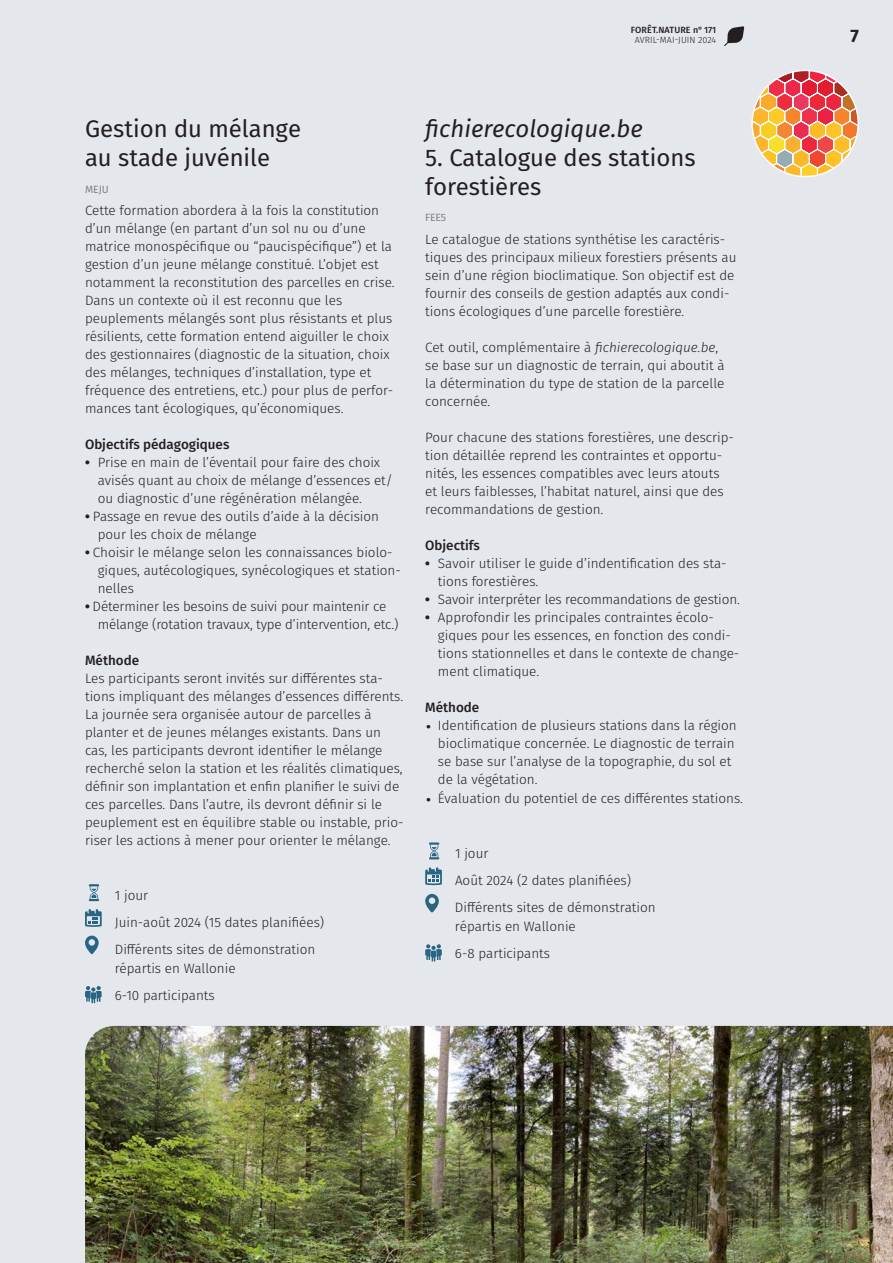
<style>
.page{position:relative;width:893px;height:1263px;background:#e4e7ec}
.page>*{position:absolute;margin:0;border:0;box-sizing:border-box;transform-origin:0 0}
.t1{font:24px/28.8px "Fira Sans";color:#231f20}
.t2{font:italic 24px "Fira Sans";color:#231f20}
.t3{font:700 18px "Fira Sans";color:#231f20}
.t4{font:300 13.5px/18px "Fira Sans";color:#231f20}
.t5{font:500 13.5px "Fira Sans";color:#231f20}
.t6{font:10.5px "Fira Sans";letter-spacing:-.015em;color:#808285}
.t7{font:300 9px "Fira Sans";letter-spacing:.01em;color:#231f20}
.t8{font:500 9px "Fira Sans";letter-spacing:.01em;color:#231f20}
.s1{font-weight:800}
.s2{font-style:italic}
.s3{font-size:24px}
</style>
<div class="page">
<svg style="left:724px;top:26px;width:20px;height:20px"></svg>
<svg style="left:753px;top:70px;width:104px;height:106px"></svg>
<svg style="left:429px;top:842px;width:10px;height:17px"></svg>
<svg style="left:425px;top:867px;width:17px;height:18px"></svg>
<svg style="left:425px;top:894px;width:14px;height:19px"></svg>
<svg style="left:425px;top:944px;width:17px;height:17px"></svg>
<svg style="left:89px;top:884px;width:10px;height:17px"></svg>
<svg style="left:85px;top:909px;width:17px;height:18px"></svg>
<svg style="left:85px;top:935px;width:14px;height:19px"></svg>
<svg style="left:85px;top:986px;width:17px;height:17px"></svg>
<img style="left:85px;top:1026px;width:808px;height:237px">
<p class="t8" style="left:631px;top:22px;width:87px">FORÊT.NATURE n°171</p>
<p class="t7" style="left:635px;top:34px;width:83px">AVRIL-MAI-JUIN 2024</p>
<h1 class="t1" style="left:85px;top:114px;width:218px">Gestion du mélange au stade juvénile</h1>
<p class="t6" style="left:85px;top:181px;width:25px">MEJU</p>
<p class="t4" style="left:85px;top:201px;width:311px">Cette formation abordera à la fois la constitution d’un mélange (en partant d’un sol nu ou d’une matrice monospécifique ou “paucispécifique”) et la gestion d’un jeune mélange constitué. L’objet est notamment la reconstitution des parcelles en crise.<br>Dans un contexte où il est reconnu que les peuplements mélangés sont plus résistants et plus résilients, cette formation entend aiguiller le choix des gestionnaires (diagnostic de la situation, choix des mélanges, techniques d’installation, type et fréquence des entretiens, etc.) pour plus de perfor&shy;mances tant écologiques, qu’économiques.</p>
<p class="t5" style="left:85px;top:433px;width:146px">Objectifs pédagogiques</p>
<p class="t4" style="left:98px;top:453px;width:297px;text-indent:-13px"><span class="s1">•</span> Prise en main de l’éventail pour faire des choix avisés quant au choix de mélange d’essences et/ ou diagnostic d’une régénération mélangée.</p>
<p class="t4" style="left:98px;top:507px;width:283px;text-indent:-13px"><span class="s1">•</span> Passage en revue des outils d’aide à la décision pour les choix de mélange</p>
<p class="t4" style="left:98px;top:543px;width:305px;text-indent:-13px"><span class="s1">•</span> Choisir le mélange selon les connaissances biolo&shy;giques, autécologiques, synécologiques et station&shy;nelles</p>
<p class="t4" style="left:98px;top:597px;width:302px;text-indent:-13px"><span class="s1">•</span> Déterminer les besoins de suivi pour maintenir ce mélange (rotation travaux, type d’intervention, etc.)</p>
<p class="t5" style="left:85px;top:649px;width:56px">Méthode</p>
<p class="t4" style="left:85px;top:669px;width:320px">Les participants seront invités sur différentes sta&shy;tions impliquant des mélanges d’essences différents.<br>La journée sera organisée autour de parcelles à planter et de jeunes mélanges existants. Dans un cas, les participants devront identifier le mélange recherché selon la station et les réalités climatiques, définir son implantation et enfin planifier le suivi de ces parcelles. Dans l’autre, ils devront définir si le peuplement est en équilibre stable ou instable, prio&shy;riser les actions à mener pour orienter le mélange.</p>
<p class="t4" style="left:115px;top:881px;width:211px;line-height:27.3px">1 jour<br>Juin-août 2024 (15 dates planifiées)<br>Différents sites de démonstration</p>
<p class="t4" style="left:115px;top:954px;width:122px;line-height:27.3px">répartis en Wallonie<br>6-10 participants</p>
<h1 class="t2" style="left:425px;top:111px;width:219px">fichierecologique.be</h1>
<h1 class="t1" style="left:425px;top:143px;width:272px">5. Catalogue des stations forestières</h1>
<p class="t6" style="left:425px;top:210px;width:23px">FEE5</p>
<p class="t4" style="left:425px;top:230px;width:313px">Le catalogue de stations synthétise les caractéris&shy;tiques des principaux milieux forestiers présents au sein d’une région bioclimatique. Son objectif est de fournir des conseils de gestion adaptés aux condi&shy;tions écologiques d’une parcelle forestière.</p>
<p class="t4" style="left:425px;top:338px;width:301px">Cet outil, complémentaire à <span class="s2">fichierecologique.be</span>, se base sur un diagnostic de terrain, qui aboutit à la détermination du type de station de la parcelle concernée.</p>
<p class="t4" style="left:425px;top:428px;width:310px">Pour chacune des stations forestières, une descrip&shy;tion détaillée reprend les contraintes et opportu&shy;nités, les essences compatibles avec leurs atouts et leurs faiblesses, l’habitat naturel, ainsi que des recommandations de gestion.</p>
<p class="t5" style="left:425px;top:534px;width:56px">Objectifs</p>
<p class="t4" style="left:438px;top:554px;width:290px;text-indent:-13px"><span class="s1">•</span> Savoir utiliser le guide d’indentification des sta&shy;tions forestières.</p>
<p class="t4" style="left:425px;top:590px;width:316px"><span class="s1">•</span> Savoir interpréter les recommandations de gestion.</p>
<p class="t4" style="left:438px;top:608px;width:303px;text-indent:-13px"><span class="s1">•</span> Approfondir les principales contraintes écolo&shy;giques pour les essences, en fonction des condi&shy;tions stationnelles et dans le contexte de change&shy;ment climatique.</p>
<p class="t5" style="left:425px;top:696px;width:56px">Méthode</p>
<p class="t4" style="left:438px;top:717px;width:300px;text-indent:-13px"><span class="s3">•</span> Identification de plusieurs stations dans la région bioclimatique concernée. Le diagnostic de terrain se base sur l’analyse de la topographie, du sol et de la végétation.</p>
<p class="t4" style="left:425px;top:789px;width:319px"><span class="s3">•</span> Évaluation du potentiel de ces différentes stations.</p>
<p class="t4" style="left:455px;top:839px;width:202px;line-height:27.3px">1 jour<br>Août 2024 (2 dates planifiées)<br>Différents sites de démonstration</p>
<p class="t4" style="left:455px;top:913px;width:122px;line-height:27.3px">répartis en Wallonie<br>6-8 participants</p>
<h2 class="t3" style="left:850px;top:24px;width:10px">7</h2>
</div>
